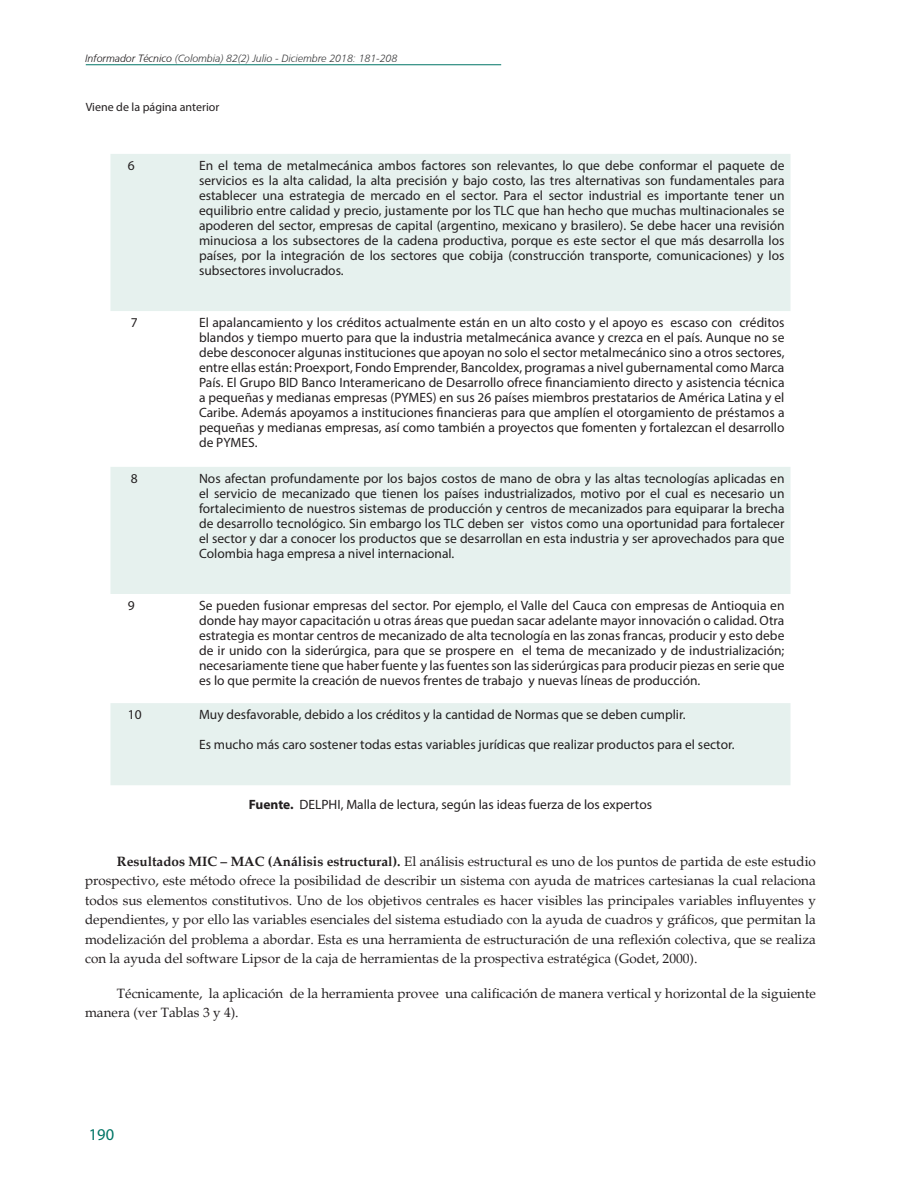
<style>
.page{position:relative;width:918px;height:1188px;background:#fff}
.page>*{position:absolute;margin:0;border:0;box-sizing:border-box;transform-origin:0 0}
.t1{font:16.5px "Myriad Pro";color:#007566}
.t2{font:13.5px/15px "Myriad Pro";color:#231f20;text-align:justify}
.t3{font:13.5px/19.5px "Palatino";color:#231f20;text-align:justify}
.t4{font:12px "Myriad Pro";color:#231f20}
.t5{font:italic 300 10.5px "Frutiger CE";color:#3e3e3f}
.s1{color:#231f20}
.s2{font-weight:700}
</style>
<div class="page">
<hr style="left:86px;top:64px;width:415px;height:1px;background:#007566">
<svg style="left:110px;top:154px;width:681px;height:631px;fill:#e6f1ee"></svg>
<p class="t5" style="left:85px;top:52px;width:314px"><span class="s1">Informador Técnico</span> (Colombia) 82(2) Julio - Diciembre 2018: 181-208</p>
<p class="t4" style="left:86px;top:100px;width:135px">Viene de la página anterior</p>
<p class="t2" style="left:128px;top:158px;width:8px">6</p>
<p class="t2" style="left:199px;top:158px;width:587px">En el tema de metalmecánica ambos factores son relevantes, lo que debe conformar el paquete de servicios es la alta calidad, la alta precisión y bajo costo, las tres alternativas son fundamentales para establecer una estrategia de mercado en el sector. Para el sector industrial es importante tener un equilibrio entre calidad y precio, justamente por los TLC que han hecho que muchas multinacionales se apoderen del sector, empresas de capital (argentino, mexicano y brasilero). Se debe hacer una revisión minuciosa a los subsectores de la cadena productiva, porque es este sector el que más desarrolla los países, por la integración de los sectores que cobija (construcción transporte, comunicaciones) y los subsectores involucrados.</p>
<p class="t2" style="left:131px;top:315px;width:8px">7</p>
<p class="t2" style="left:199px;top:315px;width:587px">El apalancamiento y los créditos actualmente están en un alto costo y el apoyo es escaso con créditos blandos y tiempo muerto para que la industria metalmecánica avance y crezca en el país. Aunque no se debe desconocer algunas instituciones que apoyan no solo el sector metalmecánico sino a otros sectores, entre ellas están: Proexport, Fondo Emprender, Bancoldex, programas a nivel gubernamental como Marca País. El Grupo BID Banco Interamericano de Desarrollo ofrece financiamiento directo y asistencia técnica a pequeñas y medianas empresas (PYMES) en sus 26 países miembros prestatarios de América Latina y el Caribe. Además apoyamos a instituciones financieras para que amplíen el otorgamiento de préstamos a pequeñas y medianas empresas, así como también a proyectos que fomenten y fortalezcan el desarrollo de PYMES.</p>
<p class="t2" style="left:131px;top:471px;width:8px">8</p>
<p class="t2" style="left:199px;top:471px;width:587px">Nos afectan profundamente por los bajos costos de mano de obra y las altas tecnologías aplicadas en el servicio de mecanizado que tienen los países industrializados, motivo por el cual es necesario un fortalecimiento de nuestros sistemas de producción y centros de mecanizados para equiparar la brecha de desarrollo tecnológico. Sin embargo los TLC deben ser vistos como una oportunidad para fortalecer el sector y dar a conocer los productos que se desarrollan en esta industria y ser aprovechados para que Colombia haga empresa a nivel internacional.</p>
<p class="t2" style="left:128px;top:598px;width:8px">9</p>
<p class="t2" style="left:199px;top:598px;width:587px">Se pueden fusionar empresas del sector. Por ejemplo, el Valle del Cauca con empresas de Antioquia en donde hay mayor capacitación u otras áreas que puedan sacar adelante mayor innovación o calidad. Otra estrategia es montar centros de mecanizado de alta tecnología en las zonas francas, producir y esto debe de ir unido con la siderúrgica, para que se prospere en el tema de mecanizado y de industrialización; necesariamente tiene que haber fuente y las fuentes son las siderúrgicas para producir piezas en serie que es lo que permite la creación de nuevos frentes de trabajo y nuevas líneas de producción.</p>
<p class="t2" style="left:128px;top:707px;width:15px">10</p>
<p class="t2" style="left:199px;top:707px;width:488px">Muy desfavorable, debido a los créditos y la cantidad de Normas que se deben cumplir.</p>
<p class="t2" style="left:199px;top:737px;width:537px">Es mucho más caro sostener todas estas variables jurídicas que realizar productos para el sector.</p>
<p class="t2" style="left:249px;top:797px;width:405px"><span class="s2">Fuente.</span> DELPHI, Malla de lectura, según las ideas fuerza de los expertos</p>
<p class="t3" style="left:85px;top:851px;width:732px;text-indent:32px"><span class="s2">Resultados MIC – MAC (Análisis estructural).</span> El análisis estructural es uno de los puntos de partida de este estudio prospectivo, este método ofrece la posibilidad de describir un sistema con ayuda de matrices cartesianas la cual relaciona todos sus elementos constitutivos. Uno de los objetivos centrales es hacer visibles las principales variables influyentes y dependientes, y por ello las variables esenciales del sistema estudiado con la ayuda de cuadros y gráficos, que permitan la modelización del problema a abordar. Esta es una herramienta de estructuración de una reflexión colectiva, que se realiza con la ayuda del software Lipsor de la caja de herramientas de la prospectiva estratégica (Godet, 2000).</p>
<p class="t3" style="left:85px;top:983px;width:732px;text-indent:32px">Técnicamente, la aplicación de la herramienta provee una calificación de manera vertical y horizontal de la siguiente manera (ver Tablas 3 y 4).</p>
<p class="t1" style="left:89px;top:1124px;width:27px">190</p>
</div>
